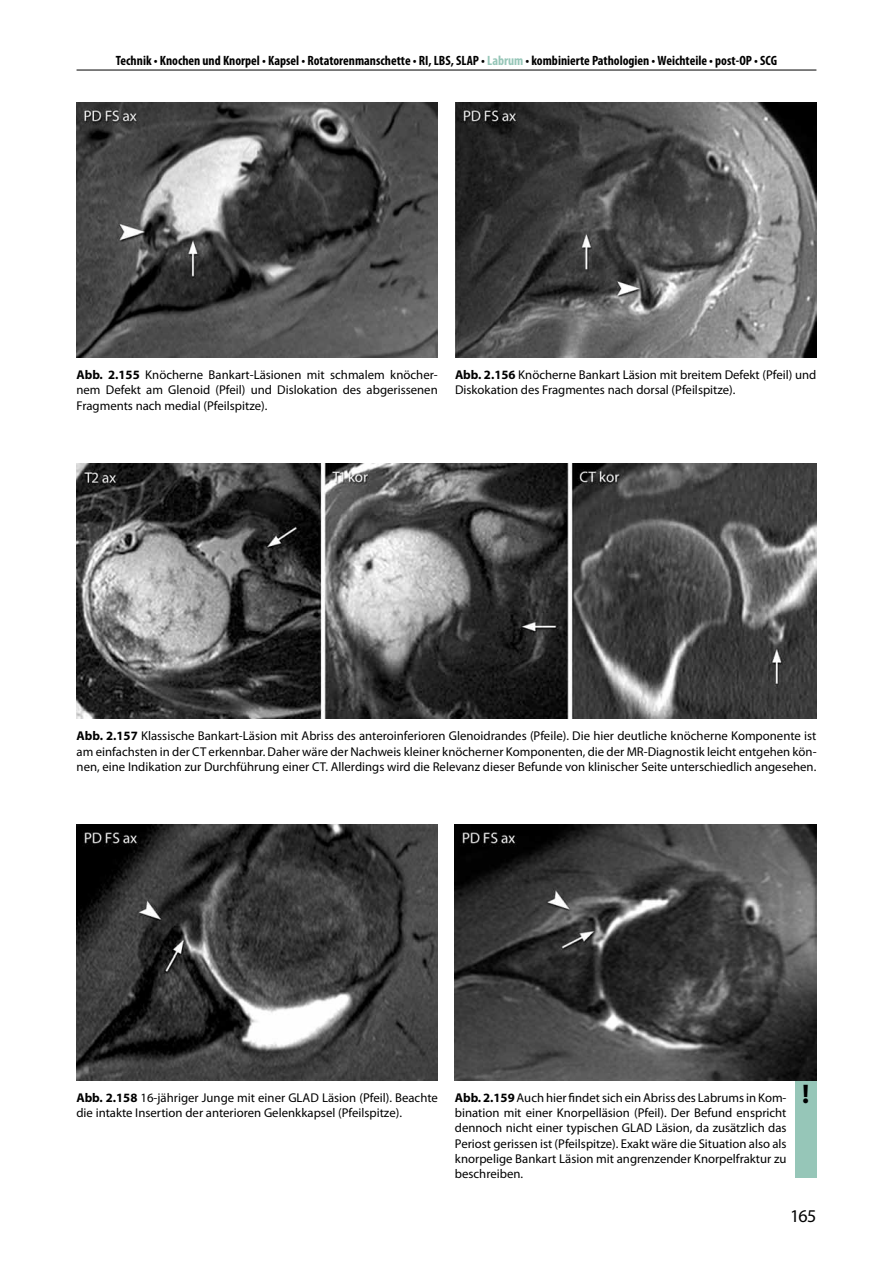
<style>
.page{position:relative;width:893px;height:1263px;background:#fff}
.page>*{position:absolute;margin:0;border:0;box-sizing:border-box;transform-origin:0 0}
.t1{font:700 27px "Myriad Pro";color:#000}
.t2{font:18px "Myriad Pro";color:#000}
.t3{font:700 condensed 13.5px "Myriad Pro";color:#000}
.t4{font:12.75px/15.3px "Myriad Pro";color:#000;text-align:justify}
.s1{color:#96c6b8}
.s2{font-weight:700}
</style>
<div class="page">
<hr style="left:77px;top:70px;width:739px;height:1px;background:#000">
<div style="left:795px;top:1080px;width:21px;height:98px;background:#96c6b8"></div>
<img style="left:77px;top:102px;width:361px;height:255px">
<img style="left:455px;top:102px;width:361px;height:255px">
<img style="left:77px;top:463px;width:739px;height:256px">
<img style="left:76px;top:825px;width:362px;height:255px">
<img style="left:455px;top:825px;width:361px;height:255px">
<p class="t3" style="left:116px;top:52px;width:663px">Technik • Knochen und Knorpel • Kapsel • Rotatorenmanschette • RI, LBS, SLAP • <span class="s1">Labrum</span> • kombinierte Pathologien • Weichteile • post-OP • SCG</p>
<p class="t4" style="left:77px;top:367px;width:363px"><span class="s2">Abb. 2.155</span> Knöcherne Bankart-Läsionen mit schmalem knöcher&shy;nem Defekt am Glenoid (Pfeil) und Dislokation des abgerissenen Fragments nach medial (Pfeilspitze).</p>
<p class="t4" style="left:455px;top:367px;width:363px"><span class="s2">Abb. 2.156</span> Knöcherne Bankart Läsion mit breitem Defekt (Pfeil) und<br>Diskokation des Fragmentes nach dorsal (Pfeilspitze).</p>
<p class="t4" style="left:77px;top:728px;width:741px"><span class="s2">Abb. 2.157</span> Klassische Bankart-Läsion mit Abriss des anteroinferioren Glenoidrandes (Pfeile). Die hier deutliche knöcherne Komponente ist am einfachsten in der CT erkennbar. Daher wäre der Nachweis kleiner knöcherner Komponenten, die der MR-Diagnostik leicht entgehen kön&shy;nen, eine Indikation zur Durchführung einer CT. Allerdings wird die Relevanz dieser Befunde von klinischer Seite unterschiedlich angesehen.</p>
<p class="t4" style="left:76px;top:1089px;width:363px"><span class="s2">Abb. 2.158</span> 16-jähriger Junge mit einer GLAD Läsion (Pfeil). Beachte die intakte Insertion der anterioren Gelenkkapsel (Pfeilspitze).</p>
<p class="t4" style="left:455px;top:1089px;width:333px"><span class="s2">Abb. 2.159</span> Auch hier findet sich ein Abriss des Labrums in Kom&shy;bination mit einer Knorpelläsion (Pfeil). Der Befund enspricht dennoch nicht einer typischen GLAD Läsion, da zusätzlich das Periost gerissen ist (Pfeilspitze). Exakt wäre die Situation also als knorpelige Bankart Läsion mit angrenzender Knorpelfraktur zu beschreiben.</p>
<h1 class="t1" style="left:802px;top:1077px;width:9px">!</h1>
<h2 class="t2" style="left:790px;top:1205px;width:28px">165</h2>
</div>
